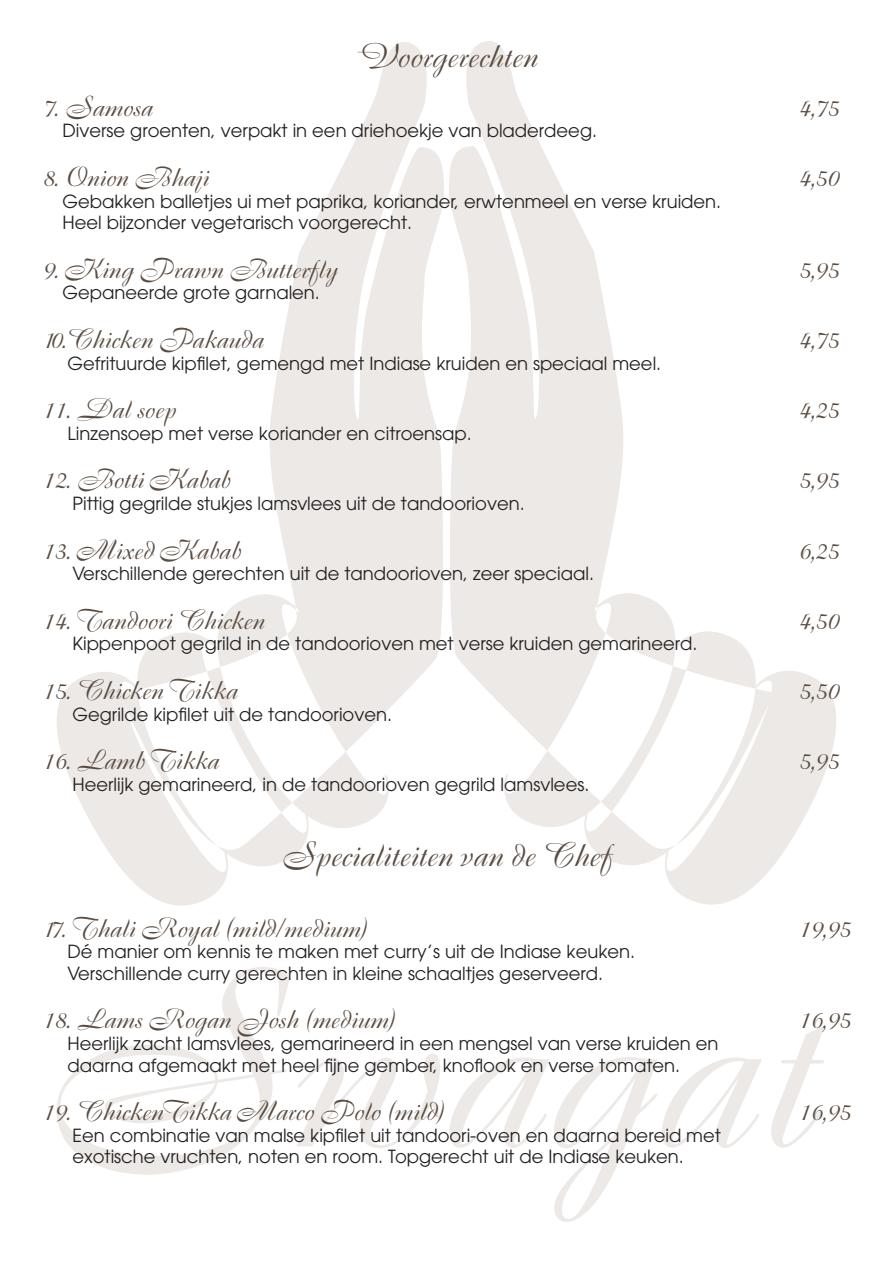
<style>
.page{position:relative;width:893px;height:1263px;background:#fff}
.page>*{position:absolute;margin:0;border:0;box-sizing:border-box;transform-origin:0 0}
.t1{font:33px "Boulevard";color:#5a4c40}
.t2{font:27px "Boulevard";color:#5a4c40}
.t3{font:18px/21.6px "Avant Garde";color:#231f20}
</style>
<div class="page">
<svg style="left:270px;top:42px;width:174px;height:657px;fill:#ece9e6"></svg>
<svg style="left:57px;top:594px;width:341px;height:312px"></svg>
<svg style="left:449px;top:41px;width:174px;height:657px;fill:#ece9e6"></svg>
<svg style="left:495px;top:593px;width:341px;height:311px"></svg>
<svg style="left:57px;top:967px;width:232px;height:208px"></svg>
<svg style="left:296px;top:1053px;width:145px;height:95px"></svg>
<svg style="left:449px;top:1057px;width:313px;height:165px"></svg>
<svg style="left:771px;top:1027px;width:53px;height:121px"></svg>
<h1 class="t1" style="left:356px;top:35px;width:183px">Voorgerechten</h1>
<h2 class="t2" style="left:43px;top:89px;width:111px">7. Samosa</h2>
<h2 class="t2" style="left:799px;top:89px;width:41px">4,75</h2>
<p class="t3" style="left:62px;top:120px;width:536px">Diverse groenten, verpakt in een driehoekje van bladerdeeg.</p>
<h2 class="t2" style="left:43px;top:159px;width:167px">8. Onion Bhaji</h2>
<h2 class="t2" style="left:799px;top:159px;width:41px">4,50</h2>
<p class="t3" style="left:62px;top:190px;width:660px">Gebakken balletjes ui met paprika, koriander, erwtenmeel en verse kruiden.<br>Heel bijzonder vegetarisch voorgerecht.</p>
<h2 class="t2" style="left:43px;top:251px;width:297px">9. King Prawn Butterfly</h2>
<h2 class="t2" style="left:799px;top:251px;width:41px">5,95</h2>
<p class="t3" style="left:62px;top:282px;width:259px">Gepaneerde grote garnalen.</p>
<h2 class="t2" style="left:43px;top:321px;width:222px">10.Chicken Pakauda</h2>
<h2 class="t2" style="left:799px;top:321px;width:41px">4,75</h2>
<p class="t3" style="left:67px;top:352px;width:595px">Gefrituurde kipfilet, gemengd met Indiase kruiden en speciaal meel.</p>
<h2 class="t2" style="left:43px;top:392px;width:134px">11. Dal soep</h2>
<h2 class="t2" style="left:799px;top:392px;width:41px">4,25</h2>
<p class="t3" style="left:67px;top:422px;width:406px">Linzensoep met verse koriander en citroensap.</p>
<h2 class="t2" style="left:43px;top:462px;width:189px">12. Botti Kabab</h2>
<h2 class="t2" style="left:799px;top:462px;width:41px">5,95</h2>
<p class="t3" style="left:72px;top:493px;width:454px">Pittig gegrilde stukjes lamsvlees uit de tandoorioven.</p>
<h2 class="t2" style="left:43px;top:532px;width:199px">13. Mixed Kabab</h2>
<h2 class="t2" style="left:799px;top:532px;width:41px">6,25</h2>
<p class="t3" style="left:72px;top:563px;width:523px">Verschillende gerechten uit de tandoorioven, zeer speciaal.</p>
<h2 class="t2" style="left:43px;top:602px;width:223px">14. Tandoori Chicken</h2>
<h2 class="t2" style="left:799px;top:602px;width:41px">4,50</h2>
<p class="t3" style="left:72px;top:633px;width:627px">Kippenpoot gegrild in de tandoorioven met verse kruiden gemarineerd.</p>
<h2 class="t2" style="left:43px;top:672px;width:196px">15. Chicken Tikka</h2>
<h2 class="t2" style="left:799px;top:672px;width:41px">5,50</h2>
<p class="t3" style="left:72px;top:703px;width:321px">Gegrilde kipfilet uit de tandoorioven.</p>
<h2 class="t2" style="left:43px;top:743px;width:178px">16. Lamb Tikka</h2>
<h2 class="t2" style="left:799px;top:743px;width:41px">5,95</h2>
<p class="t3" style="left:72px;top:773px;width:518px">Heerlijk gemarineerd, in de tandoorioven gegrild lamsvlees.</p>
<h1 class="t1" style="left:282px;top:834px;width:331px">Specialiteiten van de Chef</h1>
<h2 class="t2" style="left:43px;top:910px;width:326px">17. Thali Royal (mild/medium)</h2>
<h2 class="t2" style="left:799px;top:910px;width:53px">19,95</h2>
<p class="t3" style="left:67px;top:941px;width:569px">Dé manier om kennis te maken met curry’s uit de Indiase keuken.<br>Verschillende curry gerechten in kleine schaaltjes geserveerd.</p>
<h2 class="t2" style="left:43px;top:1002px;width:354px">18. Lams Rogan Josh (medium)</h2>
<h2 class="t2" style="left:799px;top:1002px;width:53px">16,95</h2>
<p class="t3" style="left:67px;top:1033px;width:652px">Heerlijk zacht lamsvlees, gemarineerd in een mengsel van verse kruiden en daarna afgemaakt met heel fijne gember, knoflook en verse tomaten.</p>
<h2 class="t2" style="left:43px;top:1094px;width:403px">19. ChickenTikka Marco Polo (mild)</h2>
<h2 class="t2" style="left:799px;top:1094px;width:53px">16,95</h2>
<p class="t3" style="left:72px;top:1124px;width:650px">Een combinatie van malse kipfilet uit tandoori-oven en daarna bereid met exotische vruchten, noten en room. Topgerecht uit de Indiase keuken.</p>
</div>
